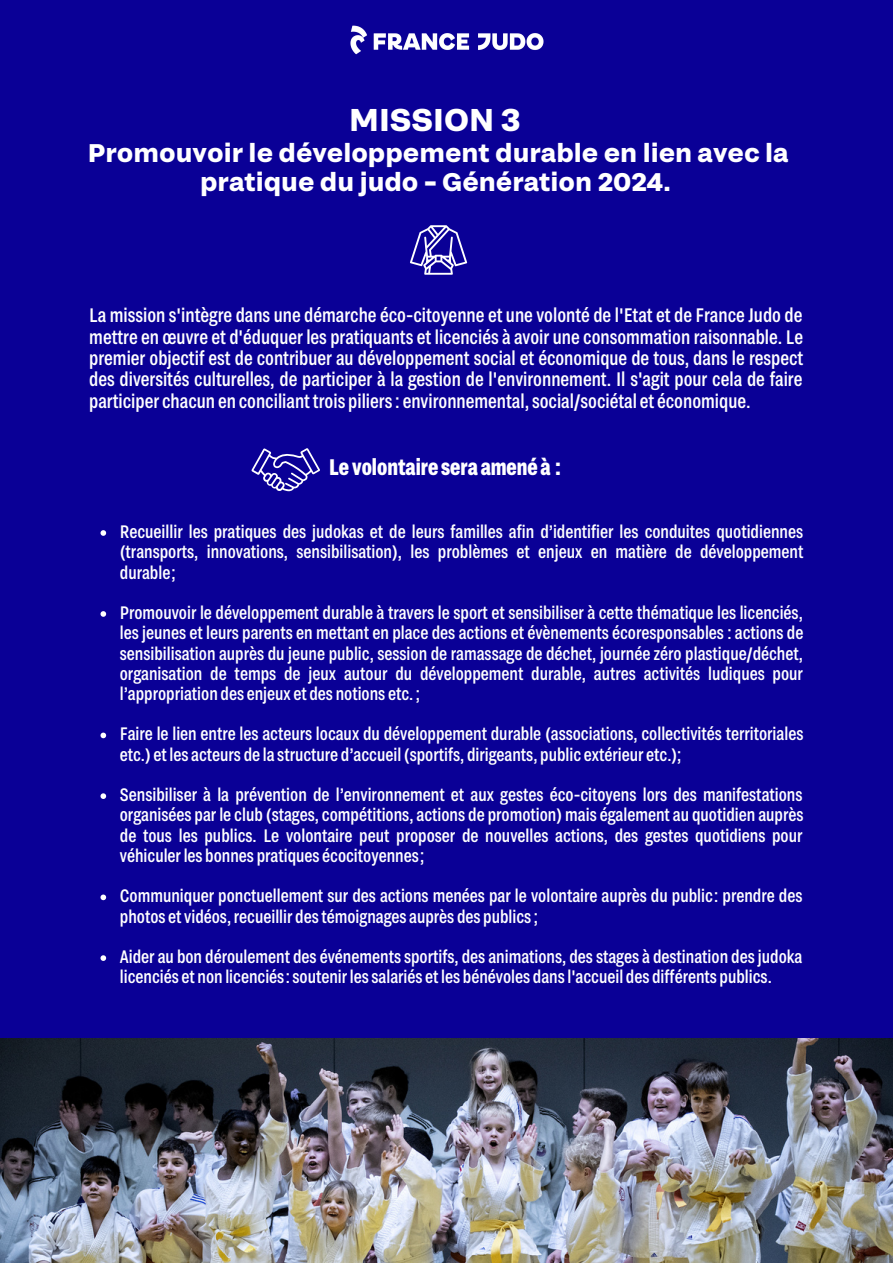
<style>
.page{position:relative;width:893px;height:1264px;background:#fff}
.page>*{position:absolute;margin:0;border:0;box-sizing:border-box;transform-origin:0 0}
.t1{font:700 31.5px "Grtsk Peta";color:#fff}
.t2{font:700 25.5px/29.2px "Grtsk Peta";color:#fff;text-align:center}
.t3{font:700 22.5px "Grtsk Zetta";color:#fff}
.t4{font:500 19.5px/21.3px "Grtsk Zetta";color:#fff;text-align:justify}
.t5{font:500 18px/20.2px "Grtsk Zetta";color:#fff;text-align:justify}
</style>
<div class="page">
<div style="left:0;top:0;width:892px;height:1082px;background:#0a0096"></div>
<img style="left:350px;top:25px;width:194px;height:30px">
<img style="left:0;top:1038px;width:892px;height:224px">
<svg style="left:100px;top:530px;width:6px;height:6px"></svg>
<svg style="left:100px;top:611px;width:6px;height:5px"></svg>
<svg style="left:100px;top:732px;width:6px;height:6px"></svg>
<svg style="left:100px;top:793px;width:6px;height:6px"></svg>
<svg style="left:100px;top:894px;width:6px;height:6px"></svg>
<svg style="left:100px;top:955px;width:6px;height:5px"></svg>
<svg style="left:410px;top:225px;width:57px;height:50px"></svg>
<svg style="left:251px;top:448px;width:69px;height:43px"></svg>
<h1 class="t1" style="left:349px;top:99px;width:173px">MISSION 3</h1>
<h2 class="t2" style="left:88px;top:137px;width:702px">Promouvoir le développement durable en lien avec la pratique du judo – Génération 2024.</h2>
<p class="t4" style="left:89px;top:304px;width:715px">La mission s'intègre dans une démarche éco-citoyenne et une volonté de l'Etat et de France Judo de mettre en œuvre et d'éduquer les pratiquants et licenciés à avoir une consommation raisonnable. Le premier objectif est de contribuer au développement social et économique de tous, dans le respect des diversités culturelles, de participer à la gestion de l'environnement. Il s'agit pour cela de faire participer chacun en concilianttrois piliers: environnemental,social/sociétal et économique.</p>
<p class="t3" style="left:329px;top:452px;width:233px">Le volontaire sera amené à :</p>
<p class="t5" style="left:120px;top:520px;width:685px">Recueillir les pratiques des judokas et de leurs familles afin d’identifier les conduites quotidiennes (transports, innovations, sensibilisation), les problèmes et enjeux en matière de développement durable;</p>
<p class="t5" style="left:120px;top:601px;width:685px">Promouvoir le développement durable à travers le sport et sensibiliser à cette thématique les licenciés, les jeunes et leurs parents en mettant en place des actions et évènements écoresponsables : actions de sensibilisation auprès du jeune public, session de ramassage de déchet, journée zéro plastique/déchet, organisation de temps de jeux autour du développement durable, autres activités ludiques pour l’appropriation des enjeux et des notions etc. ;</p>
<p class="t5" style="left:120px;top:723px;width:685px">Faire le lien entre les acteurs locaux du développement durable (associations, collectivités territoriales etc.) etles acteurs de la structure d’accueil(sportifs, dirigeants, public extérieur etc.);</p>
<p class="t5" style="left:120px;top:784px;width:685px">Sensibiliser à la prévention de l’environnement et aux gestes éco-citoyens lors des manifestations organisées par le club (stages, compétitions, actions de promotion) mais également au quotidien auprès de tous les publics. Le volontaire peut proposer de nouvelles actions, des gestes quotidiens pour véhiculerles bonnes pratiques écocitoyennes;</p>
<p class="t5" style="left:120px;top:885px;width:684px">Communiquer ponctuellement sur des actions menées par le volontaire auprès du public: prendre des photos et vidéos,recueillir destémoignages auprès des publics;</p>
<p class="t5" style="left:120px;top:945px;width:684px">Aider au bon déroulement des événements sportifs, des animations, des stages à destination des judoka licenciés et non licenciés:soutenirlessalariés etles bénévoles dansl'accueil des différents publics.</p>
</div>
